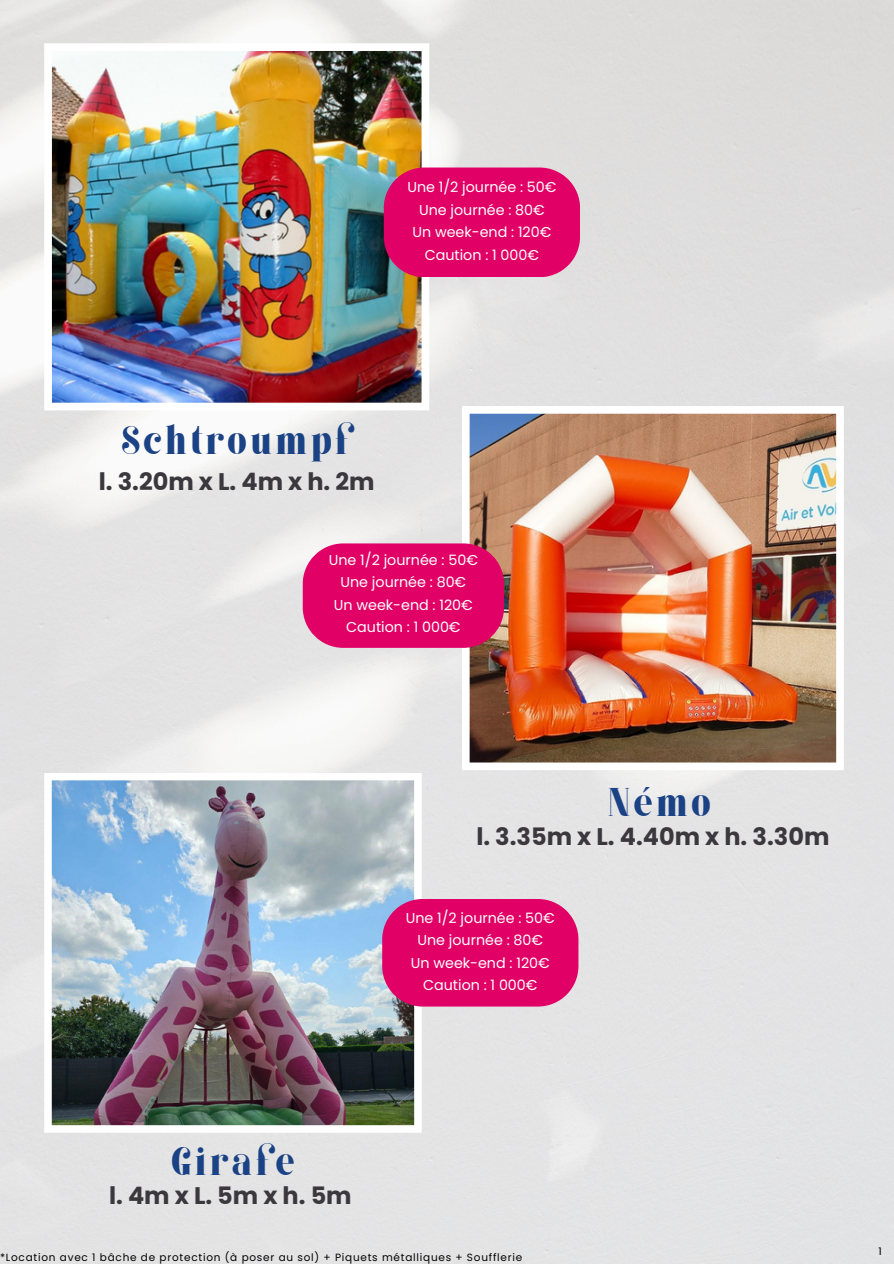
<style>
.page{position:relative;width:894px;height:1264px;background:#fff}
.page>*{position:absolute;margin:0;border:0;box-sizing:border-box;transform-origin:0 0}
.t1{font:700 48px "Kage";letter-spacing:.07em;color:#1a4285}
.t2{font:700 24px "Poppins";color:#3a383d}
.t3{font:700 24px "Poppins";letter-spacing:.21em;color:#3a383d}
.t4{font:14.25px/22.5px "Poppins";color:#fff;text-align:center}
.t5{font:10.5px "Poppins";letter-spacing:.07em;color:#000}
</style>
<div class="page">
<img style="left:0;top:0;width:893px;height:1263px">
<img style="left:462px;top:406px;width:381px;height:364px">
<div style="left:302px;top:543px;width:201px;height:105px;background:#e10065;border-radius:40px"></div>
<img style="left:44px;top:43px;width:385px;height:367px">
<svg style="left:383px;top:167px;width:197px;height:110px;background:#dc0d69"></svg>
<img style="left:44px;top:772px;width:377px;height:360px">
<svg style="left:382px;top:899px;width:196px;height:107px;background:#de0d6c"></svg>
<h3 class="t4" style="left:407px;top:176px;width:150px">Une 1/2 journée : 50€<br>Une journée : 80€<br>Un week-end : 120€<br>Caution : 1 000€</h3>
<p class="t1" style="left:122px;top:409px;width:231px">Schtroumpf</p>
<h1 class="t2" style="left:99px;top:465px;width:277px">l. 3.20m x L. 4m x h. 2m</h1>
<p class="t4" style="left:329px;top:548px;width:150px">Une 1/2 journée : 50€<br>Une journée : 80€<br>Un week-end : 120€<br>Caution : 1 000€</p>
<h1 class="t1" style="left:607px;top:772px;width:104px">Némo</h1>
<h2 class="t2" style="left:476px;top:820px;width:354px">l. 3.35m x L. 4.40m x h. 3.30m</h2>
<p class="t4" style="left:405px;top:906px;width:150px">Une 1/2 journée : 50€<br>Une journée : 80€<br>Un week-end : 120€<br>Caution : 1 000€</p>
<h1 class="t1" style="left:171px;top:1131px;width:125px">Girafe</h1>
<h2 class="t3" style="left:109px;top:1178px;width:244px">l.4mxL.5mxh.5m</h2>
<p class="t5" style="left:0;top:1249px;width:523px">*Location avec 1 bâche de protection (à poser au sol) + Piquets métalliques + Soufflerie</p>
<h3 class="t5" style="left:878px;top:1243px;width:5px">1</h3>
</div>
